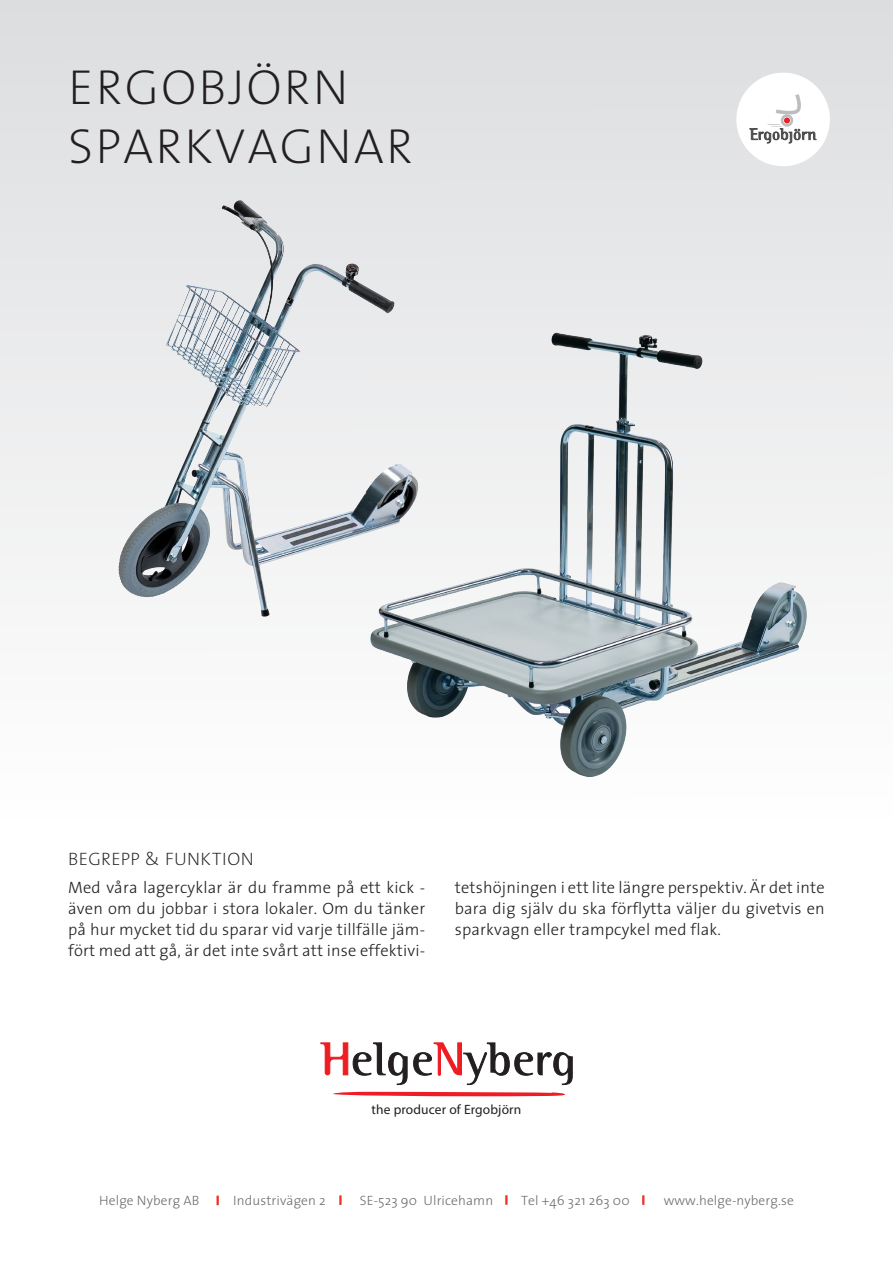
<style>
.page{position:relative;width:893px;height:1263px;background:#fff}
.page>*{position:absolute;margin:0;border:0;box-sizing:border-box;transform-origin:0 0}
.Rubrik{font:200 49.5px "The Sans";letter-spacing:.04em;color:#231f20}
.Produktnamn_1{font:200 18px "The Sans";letter-spacing:.02em;color:#231f20}
.t1{font:300 16.5px/21px "The Sans";letter-spacing:.01em;color:#231f20;text-align:justify}
.t2{font:300 13.5px "The Sans";letter-spacing:.01em;color:#6c6d70}
.t3{font:13.5px "Myriad Pro";letter-spacing:.01em;color:#231f20}
</style>
<div class="page">
<div style="left:0;top:0;width:893px;height:819px;background:linear-gradient(to bottom,#dbdcde,#f7f8f8)"></div>
<svg style="left:217px;top:1196px;width:2px;height:9px"></svg>
<svg style="left:339px;top:1195px;width:3px;height:10px"></svg>
<svg style="left:505px;top:1195px;width:2px;height:10px"></svg>
<svg style="left:642px;top:1195px;width:2px;height:10px"></svg>
<div style="left:736px;top:73px;width:94px;height:93px;background:#fff;border-radius:50%"></div>
<svg style="left:750px;top:94px;width:66px;height:49px"></svg>
<img style="left:339px;top:323px;width:485px;height:470px">
<img style="left:134px;top:200px;width:137px;height:330px">
<svg style="left:320px;top:1042px;width:253px;height:43px"></svg>
<svg style="left:333px;top:1092px;width:232px;height:4px"></svg>
<p class="Rubrik" style="left:68px;top:47px;width:282px">ERGOBJÖRN</p>
<p class="Rubrik" style="left:68px;top:105px;width:346px">SPARKVAGNAR</p>
<p class="Produktnamn_1" style="left:68px;top:844px;width:187px">BEGREPP &amp; FUNKTION</p>
<p class="t1" style="left:68px;top:877px;width:358px">Med våra lagercyklar är du framme på ett kick - även om du jobbar i stora lokaler. Om du tänker på hur mycket tid du sparar vid varje tillfälle jäm&shy;fört med att gå, är det inte svårt att inse effektivi-</p>
<p class="t1" style="left:455px;top:877px;width:371px">tetshöjningen i ett lite längre perspektiv. Är det inte bara dig själv du ska förflytta väljer du givetvis en sparkvagn eller trampcykel med flak.</p>
<p class="t3" style="left:372px;top:1101px;width:151px">the producer of Ergobjörn</p>
<p class="t2" style="left:99px;top:1189px;width:102px">Helge Nyberg AB</p>
<p class="t2" style="left:233px;top:1189px;width:94px">Industrivägen 2</p>
<p class="t2" style="left:360px;top:1189px;width:135px">SE-523 90 Ulricehamn</p>
<p class="t2" style="left:521px;top:1189px;width:110px">Tel +46 321 263 00</p>
<p class="t2" style="left:664px;top:1189px;width:132px">www.helge-nyberg.se</p>
</div>
